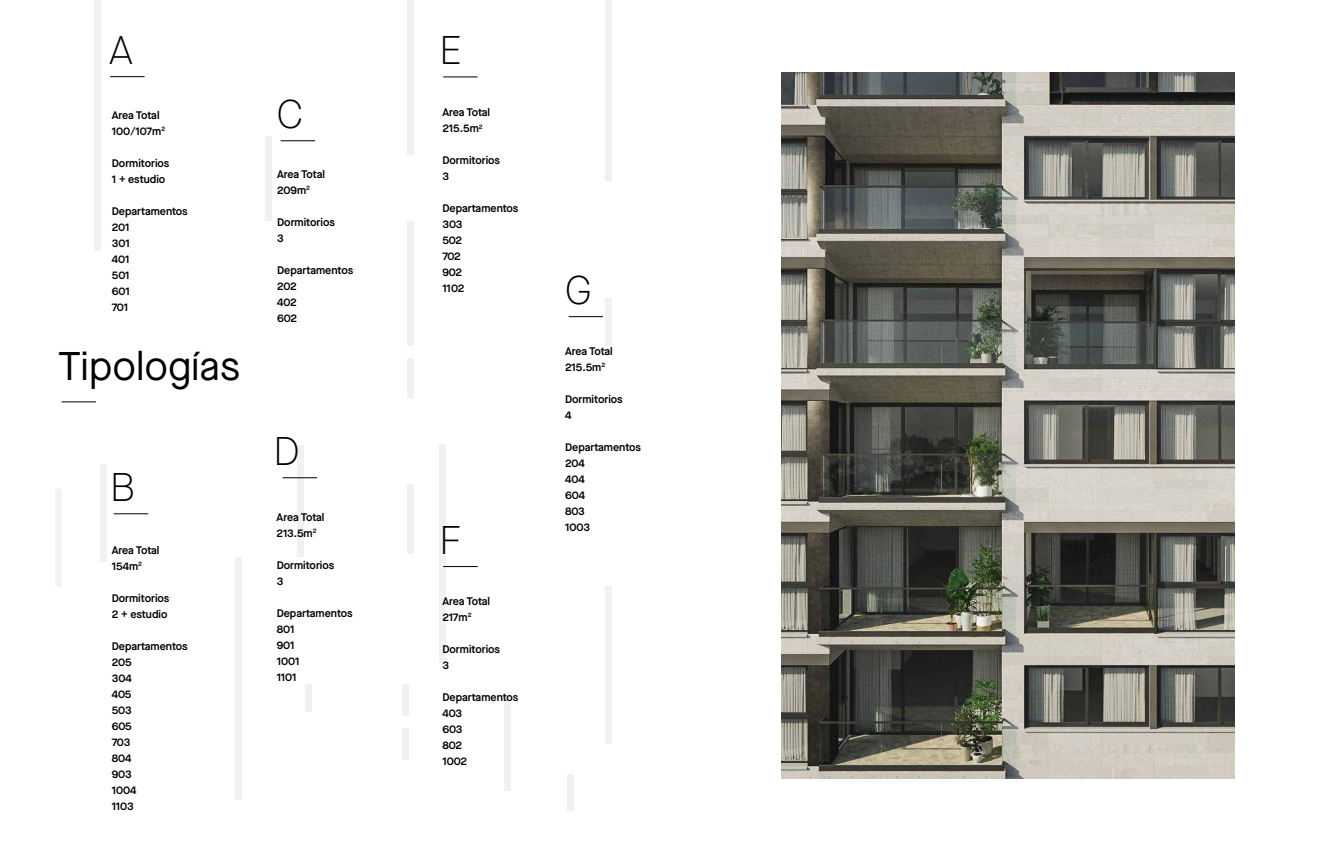
<style>
.page{position:relative;width:1344px;height:851px;background:#fff}
.page>*{position:absolute;margin:0;border:0;box-sizing:border-box;transform-origin:0 0}
.t1{font:40px "Maison Neue";color:#000}
.t2{font:100 40px "Maison Neue";color:#000}
.t3{font:600 11px/16px "Maison Neue";color:#000}
</style>
<div class="page">
<div style="left:94px;top:0;width:6px;height:251px;background:#f1f1f2"></div>
<div style="left:407px;top:0;width:7px;height:155px;background:#f1f1f2"></div>
<div style="left:605px;top:0;width:6px;height:180px;background:#f1f1f2"></div>
<div style="left:605px;top:298px;width:6px;height:47px;background:#f1f1f2"></div>
<div style="left:407px;top:484px;width:7px;height:69px;background:#f1f1f2"></div>
<div style="left:298px;top:445px;width:6px;height:112px;background:#f1f1f2"></div>
<div style="left:55px;top:488px;width:7px;height:98px;background:#f1f1f2"></div>
<div style="left:100px;top:464px;width:6px;height:97px;background:#f1f1f2"></div>
<div style="left:235px;top:557px;width:7px;height:242px;background:#f1f1f2"></div>
<div style="left:305px;top:684px;width:6px;height:27px;background:#f1f1f2"></div>
<div style="left:403px;top:684px;width:6px;height:31px;background:#f1f1f2"></div>
<div style="left:403px;top:728px;width:6px;height:31px;background:#f1f1f2"></div>
<div style="left:605px;top:586px;width:6px;height:157px;background:#f1f1f2"></div>
<div style="left:504px;top:697px;width:6px;height:93px;background:#f1f1f2"></div>
<div style="left:567px;top:774px;width:7px;height:36px;background:#f1f1f2"></div>
<div style="left:439px;top:444px;width:6px;height:219px;background:#f1f1f2"></div>
<div style="left:407px;top:358px;width:7px;height:39px;background:#f1f1f2"></div>
<div style="left:407px;top:221px;width:7px;height:124px;background:#f1f1f2"></div>
<div style="left:265px;top:136px;width:7px;height:85px;background:#f1f1f2"></div>
<hr style="left:110px;top:76px;width:35px;height:1px;background:#000">
<hr style="left:62px;top:401px;width:34px;height:1px;background:#000">
<hr style="left:281px;top:140px;width:34px;height:1px;background:#000">
<hr style="left:443px;top:76px;width:35px;height:1px;background:#000">
<hr style="left:114px;top:513px;width:34px;height:1px;background:#000">
<hr style="left:283px;top:477px;width:34px;height:1px;background:#000">
<hr style="left:443px;top:566px;width:35px;height:1px;background:#000">
<hr style="left:568px;top:316px;width:35px;height:1px;background:#000">
<img style="left:781px;top:73px;width:453px;height:705px">
<h1 class="t2" style="left:109px;top:25px;width:25px">A</h1>
<p class="t3" style="left:112px;top:107px;width:55px">Area Total<br>100/107m<sup>2</sup></p>
<p class="t3" style="left:112px;top:155px;width:59px">Dormitorios<br>1 + estudio</p>
<p class="t3" style="left:112px;top:203px;width:78px">Departamentos<br>201<br>301<br>401<br>501<br>601<br>701</p>
<h1 class="t1" style="left:58px;top:339px;width:184px">Tipologías</h1>
<h1 class="t2" style="left:110px;top:461px;width:27px">B</h1>
<p class="t3" style="left:112px;top:541px;width:49px">Area Total<br>154m<sup>2</sup></p>
<p class="t3" style="left:112px;top:589px;width:59px">Dormitorios<br>2 + estudio</p>
<p class="t3" style="left:112px;top:637px;width:78px">Departamentos<br>205<br>304<br>405<br>503<br>605<br>703<br>804<br>903<br>1004<br>1103</p>
<h1 class="t2" style="left:277px;top:89px;width:27px">C</h1>
<p class="t3" style="left:277px;top:166px;width:49px">Area Total<br>209m<sup>2</sup></p>
<p class="t3" style="left:277px;top:214px;width:59px">Dormitorios<br>3</p>
<p class="t3" style="left:277px;top:262px;width:78px">Departamentos<br>202<br>402<br>602</p>
<h1 class="t2" style="left:273px;top:425px;width:28px">D</h1>
<p class="t3" style="left:277px;top:509px;width:49px">Area Total<br>213.5m<sup>2</sup></p>
<p class="t3" style="left:277px;top:557px;width:59px">Dormitorios<br>3</p>
<p class="t3" style="left:277px;top:605px;width:78px">Departamentos<br>801<br>901<br>1001<br>1101</p>
<h1 class="t2" style="left:439px;top:25px;width:24px">E</h1>
<p class="t3" style="left:442px;top:104px;width:49px">Area Total<br>215.5m<sup>2</sup></p>
<p class="t3" style="left:442px;top:152px;width:59px">Dormitorios<br>3</p>
<p class="t3" style="left:442px;top:200px;width:78px">Departamentos<br>303<br>502<br>702<br>902<br>1102</p>
<h1 class="t2" style="left:439px;top:514px;width:23px">F</h1>
<p class="t3" style="left:442px;top:592px;width:49px">Area Total<br>217m<sup>2</sup></p>
<p class="t3" style="left:442px;top:640px;width:59px">Dormitorios<br>3</p>
<p class="t3" style="left:442px;top:688px;width:78px">Departamentos<br>403<br>603<br>802<br>1002</p>
<h1 class="t2" style="left:565px;top:264px;width:28px">G</h1>
<p class="t3" style="left:565px;top:343px;width:49px">Area Total<br>215.5m<sup>2</sup></p>
<p class="t3" style="left:565px;top:391px;width:59px">Dormitorios<br>4</p>
<p class="t3" style="left:565px;top:439px;width:78px">Departamentos<br>204<br>404<br>604<br>803<br>1003</p>
</div>
